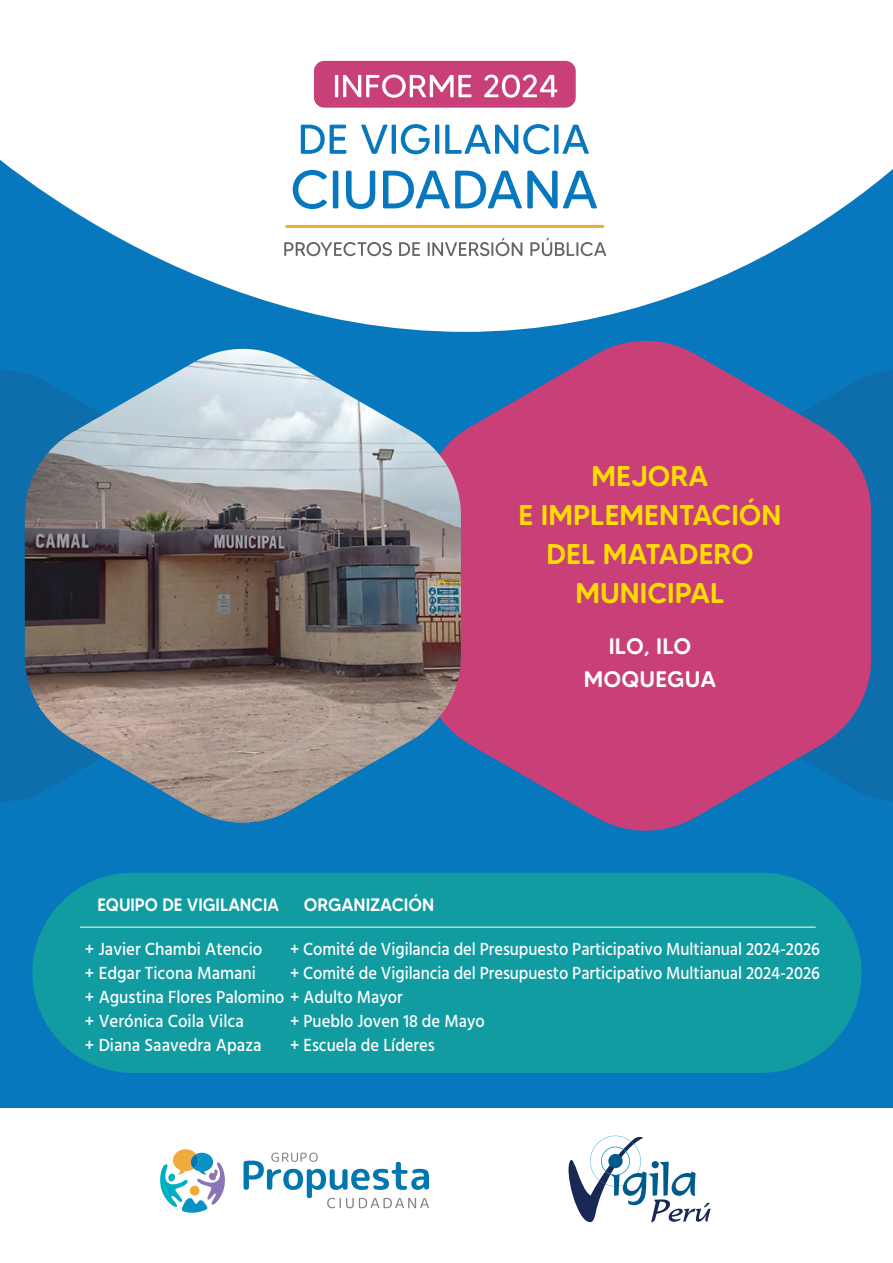
<style>
.page{position:relative;width:893px;height:1263px;background:#fff}
.page>*{position:absolute;margin:0;border:0;box-sizing:border-box;transform-origin:0 0}
.t1{font:500 28.5px/39px "MADE Tommy Soft";color:#fd0;text-align:center}
.t2{font:500 22.5px/33px "MADE Tommy Soft";letter-spacing:.01em;color:#fff;text-align:center}
.t3{font:500 18px/24px "Hind";color:#fff;scale:.92 1}
.t4{font:500 18px/24px "Hind";color:#fff;scale:.94 1}
.t5{font:500 18px "MADE Tommy Soft";color:#fff;scale:.92 1}
.t6{font:500 18px "MADE Tommy Soft";color:#fff;scale:.96 1}
</style>
<div class="page">
<div style="left:0;top:0;width:893px;height:1123px;background:#0778be"></div>
<svg style="left:0;top:0;width:893px;height:332px;fill:#fff"></svg>
<div style="left:0;top:1109px;width:893px;height:154px;background:#fff"></div>
<svg style="left:301px;top:125px;width:45px;height:29px"></svg>
<svg style="left:361px;top:125px;width:27px;height:29px"></svg>
<svg style="left:392px;top:125px;width:4px;height:29px"></svg>
<svg style="left:401px;top:124px;width:29px;height:30px"></svg>
<hr style="left:435px;top:125px;width:4px;height:29px;background:#0778be">
<svg style="left:445px;top:124px;width:105px;height:30px"></svg>
<svg style="left:554px;top:125px;width:4px;height:29px"></svg>
<svg style="left:562px;top:125px;width:27px;height:29px"></svg>
<svg style="left:293px;top:170px;width:34px;height:39px"></svg>
<div style="left:333px;top:171px;width:5px;height:37px;background:#0778be"></div>
<svg style="left:346px;top:171px;width:29px;height:38px"></svg>
<svg style="left:383px;top:171px;width:214px;height:37px"></svg>
<svg style="left:284px;top:242px;width:108px;height:14px;background:#c8c9c9"></svg>
<svg style="left:399px;top:242px;width:21px;height:14px"></svg>
<svg style="left:428px;top:238px;width:94px;height:18px;background:#d0d0d1"></svg>
<svg style="left:530px;top:238px;width:76px;height:18px"></svg>
<hr style="left:287px;top:225px;width:316px;height:3px;background:#e9ac38">
<div style="left:314px;top:61px;width:262px;height:47px;background:#c93f77;border-radius:10px"></div>
<hr style="left:335px;top:75px;width:3px;height:22px;background:#fff">
<svg style="left:343px;top:75px;width:128px;height:23px"></svg>
<svg style="left:484px;top:75px;width:73px;height:23px"></svg>
<div style="left:871px;top:370px;width:22px;height:431px;background:#0e6dab"></div>
<div style="left:0;top:370px;width:25px;height:431px;background:#0e6dab"></div>
<svg style="left:461px;top:341px;width:410px;height:490px;fill:#c93f77"></svg>
<img style="left:25px;top:349px;width:436px;height:474px">
<svg style="left:160px;top:1149px;width:65px;height:64px"></svg>
<svg style="left:244px;top:1152px;width:185px;height:56px"></svg>
<svg style="left:568px;top:1136px;width:143px;height:86px"></svg>
<div style="left:32px;top:873px;width:829px;height:200px;background:#119ca1;border-radius:100px"></div>
<hr style="left:80px;top:927px;width:735px;height:1px;background:#fff">
<h1 class="t1" style="left:519px;top:456px;width:264px">MEJORA<br>E IMPLEMENTACIÓN<br>DEL MATADERO<br>MUNICIPAL</h1>
<p class="t2" style="left:584px;top:629px;width:134px">ILO, ILO<br>MOQUEGUA</p>
<p class="t5" style="left:97px;top:894px;width:199px">EQUIPO DE VIGILANCIA</p>
<p class="t6" style="left:304px;top:894px;width:137px">ORGANIZACIÓN</p>
<p class="t4" style="left:85px;top:938px;width:340px">+ Javier Chambi Atencio<br>+ Edgar Ticona Mamani<br>+ Agustina Flores Palomino + Adulto Mayor + Verónica Coila Vilca<br>+ Diana Saavedra Apaza</p>
<p class="t3" style="left:290px;top:938px;width:577px">+ Comité de Vigilancia del Presupuesto Participativo Multianual 2024-2026 + Comité de Vigilancia del Presupuesto Participativo Multianual 2024-2026</p>
<p class="t3" style="left:290px;top:1010px;width:213px">+ Pueblo Joven 18 de Mayo + Escuela de Líderes</p>
</div>
